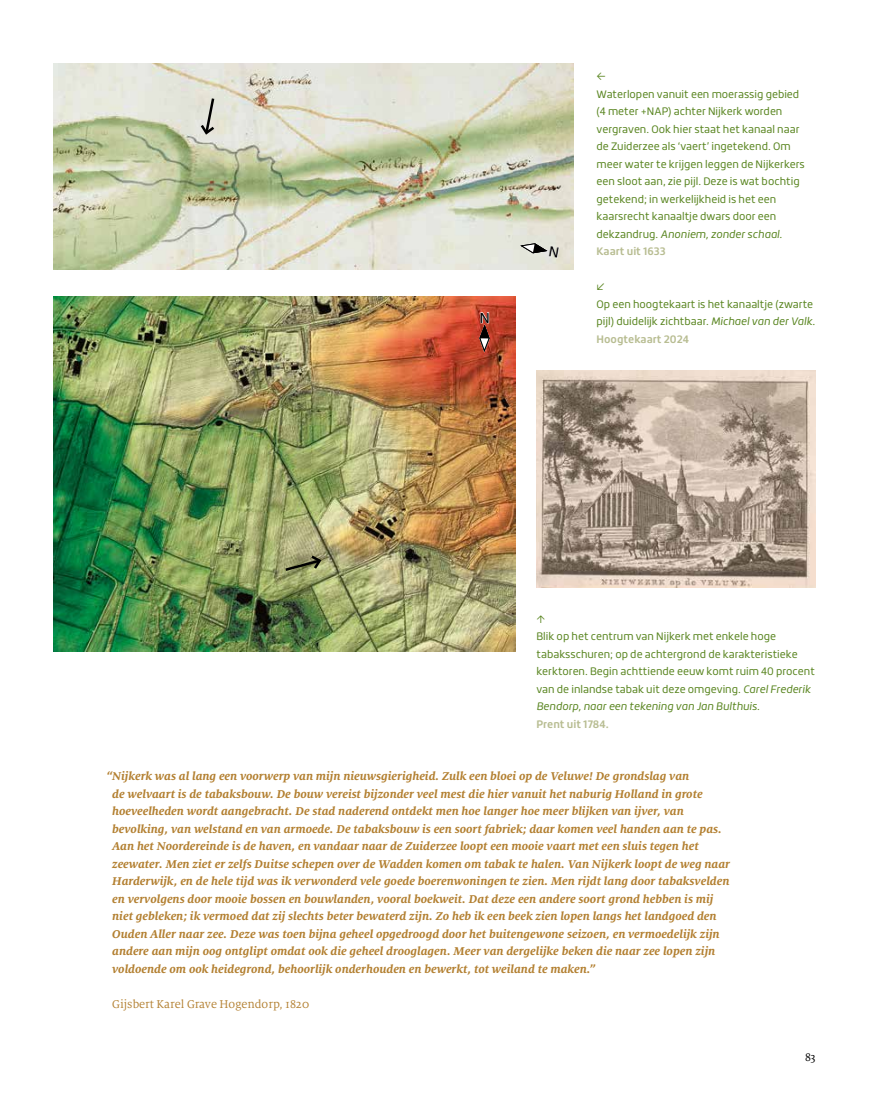
<style>
.page{position:relative;width:869px;height:1099px;background:#fff}
.page>*{position:absolute;margin:0;border:0;box-sizing:border-box;transform-origin:0 0}
.t1{font:14.12px "Roihu";color:#000}
.t2{font:italic 700 12.5px/17.5px "Milo Serif OT";color:#b38031}
.t3{font:12.5px "Milo Serif OT";color:#b38031}
.t4{font:12.25px "Milo Serif OT";color:#000}
.t5{font:10.62px/17.5px "Roihu";color:#598520}
.s1{font-style:italic}
.s2{font-weight:700;color:#b8bd92}
</style>
<div class="page">
<img style="left:53px;top:297px;width:461px;height:354px">
<img style="left:53px;top:64px;width:520px;height:206px">
<img style="left:536px;top:371px;width:279px;height:216px">
<svg style="left:198px;top:96px;width:19px;height:40px"></svg>
<svg style="left:282px;top:553px;width:41px;height:19px"></svg>
<svg style="left:479px;top:312px;width:11px;height:40px"></svg>
<svg style="left:519px;top:242px;width:40px;height:17px"></svg>
<p class="t1" style="left:479px;top:310px;width:11px">N</p>
<p class="t5" style="left:596px;top:68px;width:210px">←<br>Waterlopen vanuit een moerassig gebied (4 meter +NAP) achter Nijkerk worden vergraven. Ook hier staat het kanaal naar de Zuiderzee als ‘vaert’ ingetekend. Om meer water te krijgen leggen de Nijkerkers een sloot aan, zie pijl. Deze is wat bochtig getekend; in werkelijkheid is het een kaarsrecht kanaaltje dwars door een dekzandrug. <span class="s1">Anoniem, zonder schaal.<br></span><span class="s2">Kaart uit 1633</span></p>
<p class="t5" style="left:596px;top:278px;width:220px">↙<br>Op een hoogtekaart is het kanaaltje (zwarte pijl) duidelijk zichtbaar. <span class="s1">Michael van der Valk.<br></span><span class="s2">Hoogtekaart 2024</span></p>
<p class="t5" style="left:536px;top:610px;width:280px">↑<br>Blik op het centrum van Nijkerk met enkele hoge tabaksschuren; op de achtergrond de karakteristieke kerktoren. Begin achttiende eeuw komt ruim 40 procent van de inlandse tabak uit deze omgeving. <span class="s1">Carel Frederik Bendorp, naar een tekening van Jan Bulthuis</span>.<br><span class="s2">Prent uit 1784.</span></p>
<p class="t2" style="left:112px;top:767px;width:619px;text-indent:-6px">“Nijkerk was al lang een voorwerp van mijn nieuwsgierigheid. Zulk een bloei op de Veluwe! De grondslag van<br>de welvaart is de tabaksbouw. De bouw vereist bijzonder veel mest die hier vanuit het naburig Holland in grote hoeveelheden wordt aangebracht. De stad naderend ontdekt men hoe langer hoe meer blijken van ijver, van bevolking, van welstand en van armoede. De tabaksbouw is een soort fabriek; daar komen veel handen aan te pas.<br>Aan het Noordereinde is de haven, en vandaar naar de Zuiderzee loopt een mooie vaart met een sluis tegen het zeewater. Men ziet er zelfs Duitse schepen over de Wadden komen om tabak te halen. Van Nijkerk loopt de weg naar Harderwijk, en de hele tijd was ik verwonderd vele goede boerenwoningen te zien. Men rijdt lang door tabaksvelden en vervolgens door mooie bossen en bouwlanden, vooral boekweit. Dat deze een andere soort grond hebben is mij niet gebleken; ik vermoed dat zij slechts beter bewaterd zijn. Zo heb ik een beek zien lopen langs het landgoed den Ouden Aller naar zee. Deze was toen bijna geheel opgedroogd door het buitengewone seizoen, en vermoedelijk zijn andere aan mijn oog ontglipt omdat ook die geheel drooglagen. Meer van dergelijke beken die naar zee lopen zijn voldoende om ook heidegrond, behoorlijk onderhouden en bewerkt, tot weiland te maken.”</p>
<p class="t3" style="left:112px;top:997px;width:198px">Gijsbert Karel Grave Hogendorp, 1820</p>
<p class="t4" style="left:804px;top:1050px;width:12px">83</p>
</div>
